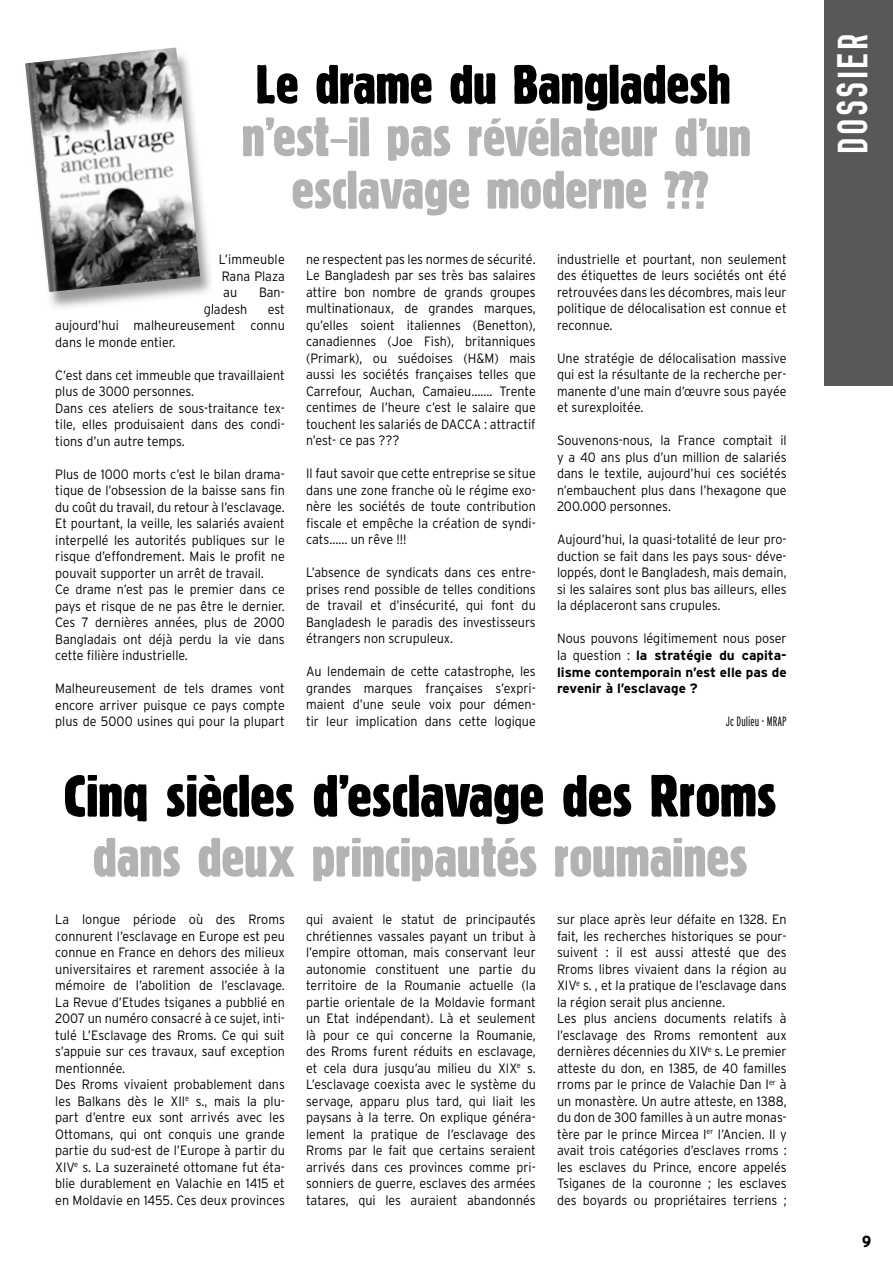
<style>
.page{position:relative;width:893px;height:1263px;background:#fff}
.page>*{position:absolute;margin:0;border:0;box-sizing:border-box;transform-origin:0 0}
.t1{font:57.45px "Block";letter-spacing:.01em;color:#000;scale:1.1 1}
.t2{font:53.4px "Block";letter-spacing:.01em;color:#b1b3b4;scale:1.1 1}
.t3{font:53.4px "Block";letter-spacing:.01em;color:#000;scale:1.1 1}
.t4{font:52.05px/52.5px "Block";letter-spacing:.01em;color:#b1b3b4;text-align:center;scale:1.1 1}
.t5{font:700 42px "z Prozak";letter-spacing:.1em;color:#fff}
.t6{font:700 15px "TT Envy";color:#000}
.t7{font:300 13.5px/16.5px "Interstate";color:#000;text-align:justify;scale:.93 1}
.t8{font:700 13.5px/16.5px "Interstate";color:#000;text-align:justify}
.t9{font:300 extra-condensed 13.5px "Interstate";color:#000}
.s1{font-size:53.4px}
.s2{font-weight:300}
</style>
<div class="page">
<div style="left:825px;top:0;width:68px;height:386px;background:#58585a"></div>
<img style="left:49px;top:183px;width:164px;height:125px">
<svg style="left:204px;top:304px;width:11px;height:7px"></svg>
<img style="left:25px;top:48px;width:175px;height:244px">
<h2 class="t3" style="left:257px;top:57px;width:432px">Le drame du Bangladesh</h2>
<h3 class="t4" style="left:243px;top:111px;width:464px"><span class="s1">n’est-il pas</span> révélateur d’un esclavage moderne ???</h3>
<p class="t7" style="left:219px;top:251px;width:72px">L’immeuble Rana Plaza au</p>
<p class="t7" style="left:259px;top:284px;width:29px">Ban-</p>
<p class="t7" style="left:55px;top:300px;width:248px;text-indent:212px">est aujourd’hui malheureusement connu dans le monde entier.</p>
<p class="t7" style="left:55px;top:366px;width:248px;text-align:left">C’est dans cet immeuble que travaillaient plus de 3000 personnes.<br>Dans ces ateliers de sous-traitance tex&shy;tile, elles produisaient dans des condi&shy;tions d’un autre temps.</p>
<p class="t7" style="left:55px;top:465px;width:248px;text-align:left">Plus de 1000 morts c’est le bilan drama&shy;tique de l’obsession de la baisse sans fin du coût du travail, du retour à l’esclavage.<br>Et pourtant, la veille, les salariés avaient interpellé les autorités publiques sur le risque d’effondrement. Mais le profit ne pouvait supporter un arrêt de travail.<br>Ce drame n’est pas le premier dans ce pays et risque de ne pas être le dernier.<br>Ces 7 dernières années, plus de 2000<br>Bangladais ont déjà perdu la vie dans cette filière industrielle.</p>
<p class="t7" style="left:55px;top:680px;width:248px">Malheureusement de tels drames vont encore arriver puisque ce pays compte plus de 5000 usines qui pour la plupart</p>
<p class="t7" style="left:204px;top:300px;width:48px">gladesh</p>
<p class="t7" style="left:306px;top:251px;width:248px">ne respectent pas les normes de sécurité.<br>Le Bangladesh par ses très bas salaires attire bon nombre de grands groupes multinationaux, de grandes marques, qu’elles soient italiennes (Benetton), canadiennes (Joe Fish), britanniques (Primark), ou suédoises (H&amp;M) mais aussi les sociétés françaises telles que Carrefour, Auchan, Camaieu……. Trente centimes de l’heure c’est le salaire que touchent les salariés de DACCA : attractif n’est- ce pas ???</p>
<p class="t7" style="left:306px;top:465px;width:248px">Il faut savoir que cette entreprise se situe dans une zone franche où le régime exo&shy;nère les sociétés de toute contribution fiscale et empêche la création de syndi&shy;cats…… un rêve !!!</p>
<p class="t7" style="left:306px;top:564px;width:248px">L’absence de syndicats dans ces entre&shy;prises rend possible de telles conditions de travail et d’insécurité, qui font du Bangladesh le paradis des investisseurs étrangers non scrupuleux.</p>
<p class="t7" style="left:306px;top:663px;width:248px">Au lendemain de cette catastrophe, les grandes marques françaises s’expri&shy;maient d’une seule voix pour démen&shy;tir leur implication dans cette logique</p>
<p class="t7" style="left:557px;top:251px;width:248px">industrielle et pourtant, non seulement des étiquettes de leurs sociétés ont été retrouvées dans les décombres, mais leur politique de délocalisation est connue et reconnue.</p>
<p class="t7" style="left:557px;top:350px;width:248px">Une stratégie de délocalisation massive qui est la résultante de la recherche per&shy;manente d’une main d’œuvre sous payée et surexploitée.</p>
<p class="t7" style="left:557px;top:432px;width:248px">Souvenons-nous, la France comptait il y a 40 ans plus d’un million de salariés dans le textile, aujourd’hui ces sociétés n’embauchent plus dans l’hexagone que 200.000 personnes.</p>
<p class="t7" style="left:557px;top:531px;width:248px">Aujourd’hui, la quasi-totalité de leur pro&shy;duction se fait dans les pays sous- déve&shy;loppés, dont le Bangladesh, mais demain, si les salaires sont plus bas ailleurs, elles la déplaceront sans crupules.</p>
<p class="t8" style="left:557px;top:630px;width:231px"><span class="s2">Nous pouvons légitimement nous poser la question :</span> la stratégie du capita&shy;lisme contemporain n’est elle pas de revenir à l’esclavage ?</p>
<p class="t9" style="left:726px;top:714px;width:62px">Jc Dulieu - MraP</p>
<h1 class="t1" style="left:65px;top:767px;width:649px">Cinq siècles d’esclavage des Rroms</h1>
<h2 class="t2" style="left:94px;top:830px;width:596px">dans deux principautés roumaines</h2>
<p class="t7" style="left:55px;top:911px;width:248px;text-align:left">La longue période où des Rroms connurent l’esclavage en Europe est peu connue en France en dehors des milieux universitaires et rarement associée à la mémoire de l’abolition de l’esclavage.<br>La Revue d’Etudes tsiganes a pubblié en 2007 un numéro consacré à ce sujet, inti&shy;tulé L’Esclavage des Rroms. Ce qui suit s’appuie sur ces travaux, sauf exception mentionnée.<br>Des Rroms vivaient probablement dans les Balkans dès le XII<sup>e</sup> s., mais la plu&shy;part d’entre eux sont arrivés avec les Ottomans, qui ont conquis une grande partie du sud-est de l’Europe à partir du XIV<sup>e</sup> s. La suzeraineté ottomane fut éta&shy;blie durablement en Valachie en 1415 et en Moldavie en 1455. Ces deux provinces</p>
<p class="t7" style="left:306px;top:911px;width:248px">qui avaient le statut de principautés chrétiennes vassales payant un tribut à l’empire ottoman, mais conservant leur autonomie constituent une partie du terri toire de la Roumanie actuelle (la partie orientale de la Moldavie formant un Etat indépendant). Là et seulement là pour ce qui concerne la Roumanie, des Rroms furent réduits en esclavage, et cela dura jusqu’au milieu du XIX<sup>e</sup> s.<br>L’esclavage coexista avec le système du servage, apparu plus tard, qui liait les paysans à la terre. On explique généra&shy;lement la pratique de l’esclavage des Rroms par le fait que certains seraient arrivés dans ces provinces comme pri&shy;sonniers de guerre, esclaves des armées tatares, qui les auraient abandonnés</p>
<p class="t7" style="left:557px;top:911px;width:248px;text-align:left">sur place après leur défaite en 1328. En fait, les recherches historiques se pour&shy;suivent : il est aussi attesté que des Rroms libres vivaient dans la région au XIV<sup>e</sup> s. , et la pratique de l’esclavage dans la région serait plus ancienne.<br>Les plus anciens documents relatifs à l’esclavage des Rroms remontent aux dernières décennies du XIV<sup>e</sup> s. Le premier atteste du don, en 1385, de 40 familles rroms par le prince de Valachie Dan I<sup>er</sup> à un monastère. Un autre atteste, en 1388, du don de 300 familles à un autre monas&shy;tère par le prince Mircea I<sup>er</sup> l’Ancien. Il y avait trois catégories d’esclaves rroms : les esclaves du Prince, encore appelés Tsiganes de la couronne ; les esclaves des boyards ou propriétaires terriens ;</p>
<h3 class="t5" style="left:828px;top:273px;width:243px;rotate:-90deg">GENS DU VOYAGE</h3>
<h3 class="t5" style="left:828px;top:153px;width:120px;rotate:-90deg">DOSSIER</h3>
<p class="t6" style="left:861px;top:1231px;width:12px">9</p>
</div>
